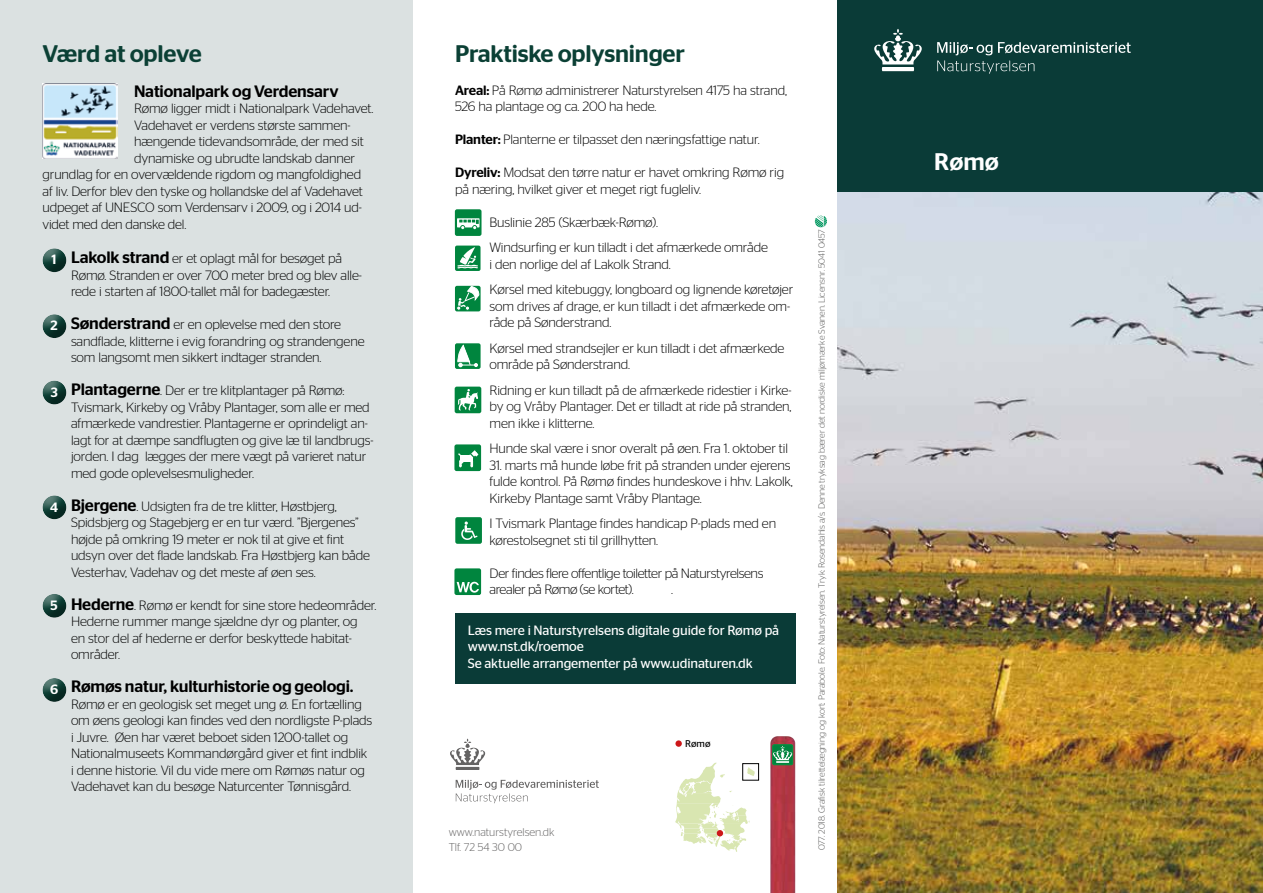
<style>
.page{position:relative;width:1263px;height:893px;background:#fff}
.page>*{position:absolute;margin:0;border:0;box-sizing:border-box;transform-origin:0 0}
.t1{font:500 24px "Stag Sans";letter-spacing:-.01em;color:#0b4035}
.t2{font:500 24px "Stag Sans";color:#fff}
.t3{font:500 16.5px "Stag Sans";letter-spacing:-.01em;color:#000}
.t4{font:300 13.5px/16.5px "Stag Sans";letter-spacing:-.01em;color:#000}
.t5{font:13.5px/16.5px "Stag Sans";letter-spacing:-.01em;color:#fff}
.t6{font:300 13.5px/16.5px "Stag Sans";letter-spacing:-.03em;color:#000}
.t7{font:500 13.5px "Stag Sans";color:#fff}
.t8{font:300 11.25px/15px "Stag Sans";color:#646363}
.t9{font:9.75px "Stag Sans";color:#000}
.t10{font:300 9px "Stag Sans";letter-spacing:-.01em;color:#575756}
.s1{font-weight:500;font-size:16.5px}
.s2{font-weight:500}
</style>
<div class="page">
<div style="left:0;top:0;width:412px;height:893px;background:#dbe1e1"></div>
<div style="left:455px;top:613px;width:340px;height:71px;background:#0a3b37"></div>
<img style="left:838px;top:191px;width:425px;height:702px">
<div style="left:742px;top:763px;width:17px;height:17px;border:1px solid #000"></div>
<div style="left:675px;top:740px;width:7px;height:7px;background:#cd1719;border-radius:50%"></div>
<svg style="left:675px;top:762px;width:80px;height:90px"></svg>
<div style="left:838px;top:0;width:425px;height:191px;background:#0a3b37"></div>
<svg style="left:815px;top:215px;width:12px;height:12px"></svg>
<div style="left:42px;top:248px;width:26px;height:26px;background:#000;opacity:.4"></div>
<div style="left:42px;top:314px;width:26px;height:26px;background:#000;opacity:.4"></div>
<div style="left:42px;top:380px;width:26px;height:26px;background:#000;opacity:.4"></div>
<div style="left:42px;top:495px;width:26px;height:26px;background:#000;opacity:.4"></div>
<div style="left:42px;top:594px;width:26px;height:25px;background:#000;opacity:.4"></div>
<div style="left:42px;top:678px;width:26px;height:25px;background:#000;opacity:.4"></div>
<svg style="left:455px;top:246px;width:25px;height:25px"></svg>
<div style="left:455px;top:209px;width:26px;height:27px;background:#00853e;border-radius:2px"></div>
<svg style="left:457px;top:218px;width:22px;height:11px"></svg>
<div style="left:455px;top:517px;width:27px;height:27px;background:#00853e;border-radius:2px"></div>
<svg style="left:461px;top:521px;width:16px;height:19px"></svg>
<div style="left:455px;top:387px;width:26px;height:26px;background:#00853e;border-radius:2px"></div>
<svg style="left:458px;top:389px;width:20px;height:22px"></svg>
<img style="left:43px;top:83px;width:75px;height:75px">
<div style="left:454px;top:444px;width:27px;height:27px;background:#00853e;border-radius:2px"></div>
<svg style="left:458px;top:450px;width:20px;height:17px"></svg>
<svg style="left:455px;top:286px;width:26px;height:25px"></svg>
<svg style="left:456px;top:287px;width:23px;height:23px"></svg>
<div style="left:455px;top:343px;width:26px;height:26px;background:#00853e;border-radius:2px"></div>
<svg style="left:457px;top:345px;width:21px;height:22px"></svg>
<div style="left:454px;top:568px;width:27px;height:27px;background:#00853e;border-radius:2px"></div>
<svg style="left:457px;top:582px;width:22px;height:11px"></svg>
<svg style="left:937px;top:42px;width:194px;height:32px"></svg>
<svg style="left:874px;top:29px;width:48px;height:42px"></svg>
<svg style="left:456px;top:780px;width:143px;height:23px"></svg>
<svg style="left:450px;top:739px;width:35px;height:31px"></svg>
<img style="left:770px;top:736px;width:25px;height:157px">
<div style="left:772px;top:745px;width:21px;height:20px;border:1px solid #009641;border-radius:2px"></div>
<svg style="left:773px;top:746px;width:19px;height:17px"></svg>
<h1 class="t1" style="left:43px;top:40px;width:161px">Værd at opleve</h1>
<p class="t3" style="left:134px;top:81px;width:206px">Nationalpark og Verdensarv</p>
<p class="t4" style="left:134px;top:100px;width:241px">Rømø ligger midt i Nationalpark Vadehavet.</p>
<p class="t4" style="left:134px;top:116px;width:218px">Vadehavet er verdens største sammen-</p>
<p class="t4" style="left:134px;top:133px;width:231px">hængende tidevandsområde, der med sit</p>
<p class="t4" style="left:134px;top:149px;width:222px">dynamiske og ubrudte landskab danner</p>
<p class="t4" style="left:43px;top:166px;width:320px">grundlag for en overvældende rigdom og mangfoldighed</p>
<p class="t4" style="left:43px;top:182px;width:322px">af liv. Derfor blev den tyske og hollandske del af Vadehavet</p>
<p class="t4" style="left:43px;top:199px;width:321px">udpeget af UNESCO som Verdensarv i 2009, og i 2014 ud-</p>
<p class="t4" style="left:43px;top:215px;width:145px">videt med den danske del.</p>
<p class="t7" style="left:52px;top:252px;width:7px">1</p>
<p class="t7" style="left:51px;top:318px;width:9px">2</p>
<p class="t7" style="left:51px;top:384px;width:9px">3</p>
<p class="t7" style="left:50px;top:499px;width:9px">4</p>
<p class="t7" style="left:51px;top:597px;width:9px">5</p>
<p class="t7" style="left:50px;top:682px;width:10px">6</p>
<p class="t4" style="left:71px;top:250px;width:292px"><span class="s1">Lakolk strand</span> er et oplagt mål for besøget på<br>Rømø. Stranden er over 700 meter bred og blev alle&shy;rede i starten af 1800-tallet mål for badegæster.</p>
<p class="t4" style="left:71px;top:316px;width:295px"><span class="s1">Sønderstrand</span> er en oplevelse med den store sandflade, klitterne i evig forandring og strandengene som langsomt men sikkert indtager stranden.</p>
<p class="t4" style="left:71px;top:382px;width:304px"><span class="s1">Plantagerne</span>. Der er tre klitplantager på Rømø:<br>Tvismark, Kirkeby og Vråby Plantager, som alle er med afmærkede vandrestier. Plantagerne er oprindeligt an&shy;lagt for at dæmpe sandflugten og give læ til landbrugs&shy;jorden. I dag lægges der mere vægt på varieret natur med gode oplevelsesmuligheder.</p>
<p class="t4" style="left:71px;top:498px;width:300px"><span class="s1">Bjergene</span>. Udsigten fra de tre klitter, Høstbjerg, Spidsbjerg og Stagebjerg er en tur værd. ”Bjergenes” højde på omkring 19 meter er nok til at give et fint udsyn over det flade landskab. Fra Høstbjerg kan både Vesterhav, Vadehav og det meste af øen ses.</p>
<p class="t4" style="left:71px;top:597px;width:307px"><span class="s1">Hederne</span>. Rømø er kendt for sine store hedeområder.<br>Hederne rummer mange sjældne dyr og planter, og<br>en stor del af hederne er derfor beskyttede habitat&shy;områder.</p>
<p class="t3" style="left:71px;top:677px;width:284px">Rømøs natur, kulturhistorie og geologi.</p>
<p class="t4" style="left:71px;top:696px;width:303px">Rømø er en geologisk set meget ung ø. En fortælling om øens geologi kan findes ved den nordligste P-plads i Juvre. Øen har været beboet siden 1200-tallet og Nationalmuseets Kommandørgård giver et fint indblik i denne historie. Vil du vide mere om Rømøs natur og Vadehavet kan du besøge Naturcenter Tønnisgård.</p>
<h1 class="t1" style="left:455px;top:40px;width:231px">Praktiske oplysninger</h1>
<p class="t4" style="left:455px;top:82px;width:334px"><span class="s2">Areal:</span> På Rømø administrerer Naturstyrelsen 4175 ha strand,<br>526 ha plantage og ca. 200 ha hede.</p>
<p class="t4" style="left:455px;top:131px;width:306px"><span class="s2">Planter:</span> Planterne er tilpasset den næringsfattige natur.</p>
<p class="t4" style="left:455px;top:164px;width:331px"><span class="s2">Dyreliv:</span> Modsat den tørre natur er havet omkring Rømø rig på næring, hvilket giver et meget rigt fugleliv.</p>
<p class="t4" style="left:489px;top:209px;width:280px;line-height:25.5px">Buslinie 285 (Skærbæk-Rømø).<br>Windsurfing er kun tilladt i det afmærkede område</p>
<p class="t4" style="left:489px;top:251px;width:305px;line-height:25.5px">i den norlige del af Lakolk Strand.<br>Kørsel med kitebuggy, longboard og lignende køretøjer</p>
<p class="t4" style="left:489px;top:298px;width:302px">som drives af drage, er kun tilladt i det afmærkede om&shy;råde på Sønderstrand.</p>
<p class="t4" style="left:489px;top:340px;width:296px">Kørsel med strandsejler er kun tilladt i det afmærkede område på Sønderstrand.</p>
<p class="t4" style="left:489px;top:382px;width:304px;text-align:justify">Ridning er kun tilladt på de afmærkede ridestier i Kirke&shy;by og Vråby Plantager. Det er tilladt at ride på stranden, men ikke i klitterne.</p>
<p class="t4" style="left:489px;top:440px;width:300px">Hunde skal være i snor overalt på øen. Fra 1. oktober til</p>
<p class="t4" style="left:489px;top:457px;width:305px">31. marts må hunde løbe frit på stranden under ejerens fulde kontrol. På Rømø findes hundeskove i hhv. Lakolk,<br>Kirkeby Plantage samt Vråby Plantage.</p>
<p class="t4" style="left:489px;top:515px;width:288px">I Tvismark Plantage findes handicap P-plads med en kørestolsegnet sti til grillhytten.</p>
<p class="t6" style="left:489px;top:565px;width:275px">Der findes flere offentlige toiletter på Naturstyrelsens arealer på Rømø (se kortet).</p>
<p class="t4" style="left:671px;top:581px;width:3px">.</p>
<p class="t5" style="left:468px;top:622px;width:313px">Læs mere i Naturstyrelsens digitale guide for Rømø på www.nst.dk/roemoe<br>Se aktuelle arrangementer på www.udinaturen.dk</p>
<p class="t8" style="left:449px;top:824px;width:107px">www.naturstyrelsen.dk<br>Tlf. 72 54 30 00</p>
<p class="t9" style="left:685px;top:738px;width:27px">Rømø</p>
<p class="t10" style="left:817px;top:850px;width:623px;rotate:-90deg">077. 2018. Grafisk tilrettelægning og kort: Parabole. Foto: Naturstyrelsen. Tryk: Rosendahls a/s. Denne tryksag bærer det nordiske miljømærke Svanen. Licensnr. 5041 0457</p>
<h1 class="t2" style="left:934px;top:148px;width:66px">Rømø</h1>
</div>
